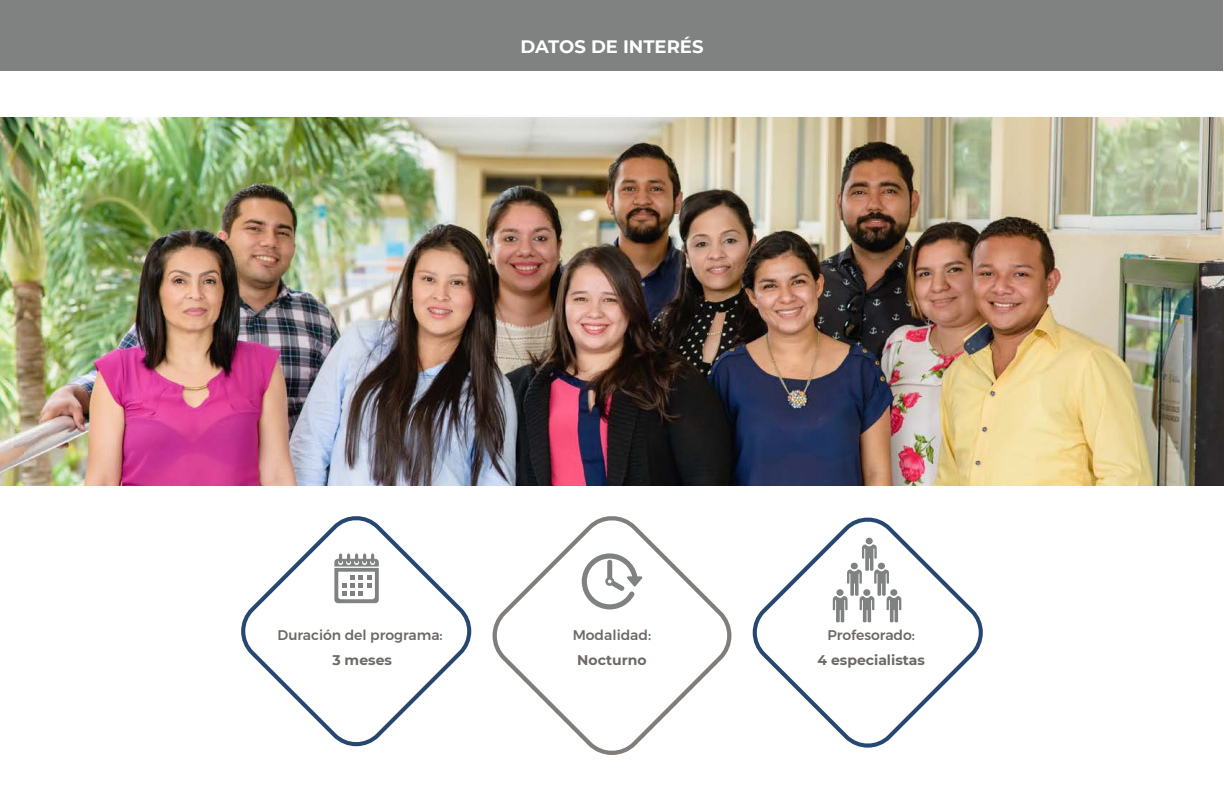
<style>
.page{position:relative;width:1224px;height:792px;background:#fff}
.page>*{position:absolute;margin:0;border:0;box-sizing:border-box;transform-origin:0 0}
.t1{font:700 18px "Montserrat";color:#fff}
.t2{font:500 14px "Montserrat";color:#6e6966}
.t3{font:700 14px "Montserrat";color:#6e6966}
</style>
<div class="page">
<img style="left:0;top:117px;width:1224px;height:369px">
<div style="left:0;top:0;width:1223px;height:70px;background:#808282"></div>
<svg style="left:241px;top:516px;width:230px;height:230px"></svg>
<svg style="left:753px;top:517px;width:230px;height:231px"></svg>
<svg style="left:493px;top:516px;width:238px;height:239px"></svg>
<svg style="left:582px;top:553px;width:61px;height:56px"></svg>
<div style="left:866px;top:538px;width:7px;height:6px;background:#808282;border-radius:50%"></div>
<svg style="left:833px;top:545px;width:68px;height:77px"></svg>
<div style="left:890px;top:589px;width:7px;height:7px;background:#808282;border-radius:50%"></div>
<p class="t1" style="left:520px;top:34px;width:185px">DATOS DE INTERÉS</p>
<p class="t2" style="left:278px;top:624px;width:167px">Duración del programa:</p>
<p class="t3" style="left:332px;top:650px;width:61px">3 meses</p>
<p class="t2" style="left:573px;top:624px;width:80px">Modalidad:</p>
<p class="t3" style="left:577px;top:650px;width:71px">Nocturno</p>
<p class="t2" style="left:827px;top:624px;width:89px">Profesorado:</p>
<p class="t3" style="left:817px;top:650px;width:109px">4 especialistas</p>
</div>
